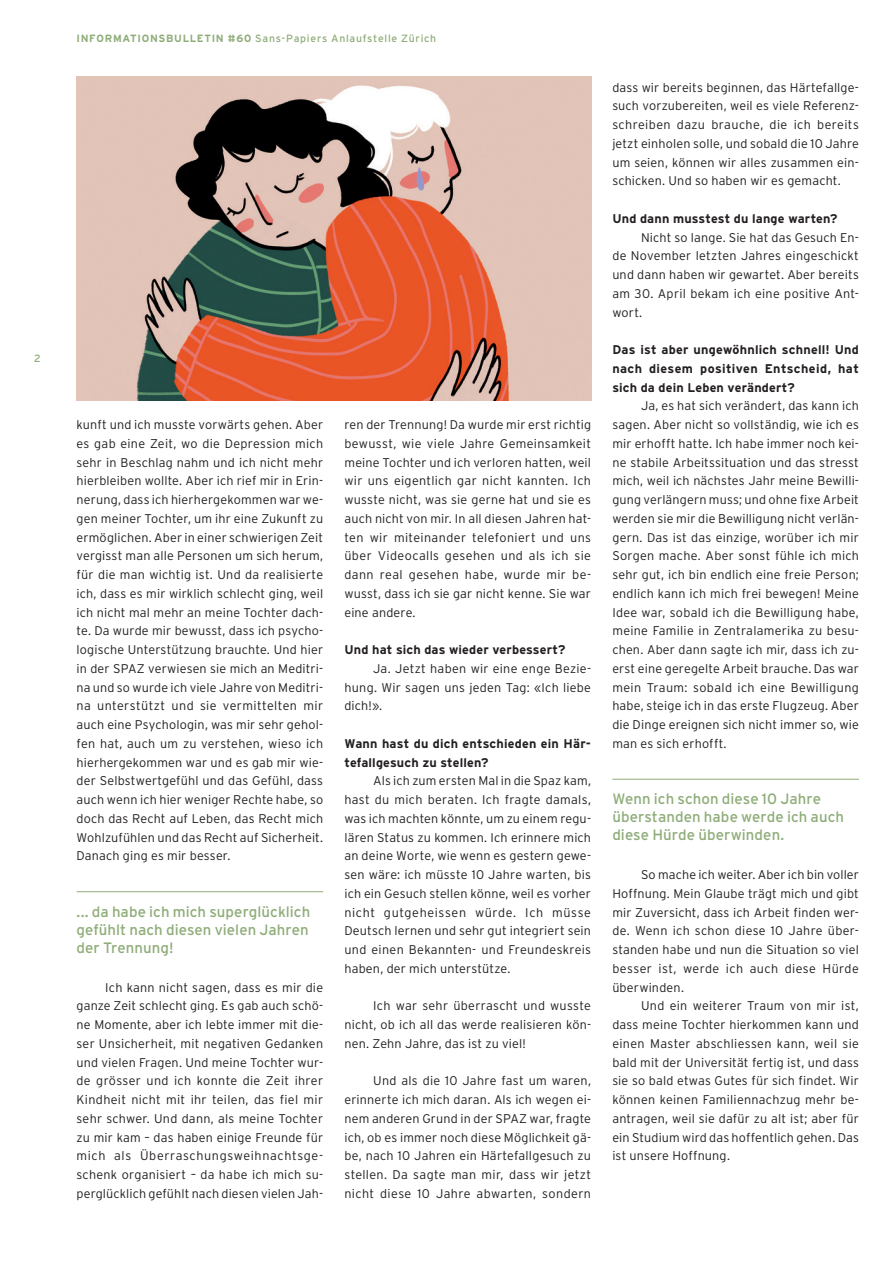
<style>
.page{position:relative;width:893px;height:1263px;background:#fff}
.page>*{position:absolute;margin:0;border:0;box-sizing:border-box;transform-origin:0 0}
.t1{font:15px/18px "Interstate";letter-spacing:.005em;color:#8eac78;text-align:justify}
.t2{font:300 12.6px/18.8px "Interstate";letter-spacing:.015em;color:#231f20;text-align:justify}
.t3{font:700 12.6px/18.8px "Interstate";letter-spacing:.015em;color:#231f20}
.t4{font:10.5px "Interstate";letter-spacing:.07em;color:#8eac78}
.s1{font-weight:700}
</style>
<div class="page">
<hr style="left:77px;top:891px;width:246px;height:1px;background:#8eac78">
<hr style="left:612px;top:779px;width:247px;height:1px;background:#8eac78">
<img style="left:77px;top:77px;width:514px;height:324px">
<p class="t4" style="left:34px;top:353px;width:8px">2</p>
<p class="t4" style="left:77px;top:33px;width:361px"><span class="s1">INFORMATIONSBULLETIN #60</span> Sans-Papiers Anlaufstelle Zürich</p>
<p class="t2" style="left:77px;top:415px;width:248px">kunft und ich musste vorwärts gehen. Aber es gab eine Zeit, wo die Depression mich sehr in Beschlag nahm und ich nicht mehr hierbleiben wollte. Aber ich rief mir in Erin&shy;nerung, dass ich hierhergekommen war we&shy;gen meiner Tochter, um ihr eine Zukunft zu ermöglichen. Aber in einer schwierigen Zeit vergisst man alle Personen um sich herum, für die man wichtig ist. Und da realisierte ich, dass es mir wirklich schlecht ging, weil ich nicht mal mehr an meine Tochter dach&shy;te. Da wurde mir bewusst, dass ich psycho&shy;logische Unterstützung brauchte. Und hier in der SPAZ verwiesen sie mich an Meditri&shy;na und so wurde ich viele Jahre von Meditri&shy;na unterstützt und sie vermittelten mir auch eine Psychologin, was mir sehr gehol&shy;fen hat, auch um zu verstehen, wieso ich hierhergekommen war und es gab mir wie&shy;der Selbstwertgefühl und das Gefühl, dass auch wenn ich hier weniger Rechte habe, so doch das Recht auf Leben, das Recht mich Wohlzufühlen und das Recht auf Sicherheit.<br>Danach ging es mir besser.</p>
<p class="t1" style="left:77px;top:902px;width:235px">... da habe ich mich superglücklich gefühlt nach diesen vielen Jahren der Trennung!</p>
<p class="t2" style="left:77px;top:978px;width:248px;text-indent:29px">Ich kann nicht sagen, dass es mir die ganze Zeit schlecht ging. Es gab auch schö&shy;ne Momente, aber ich lebte immer mit die&shy;ser Unsicherheit, mit negativen Gedanken und vielen Fragen. Und meine Tochter wur&shy;de grösser und ich konnte die Zeit ihrer Kindheit nicht mit ihr teilen, das fiel mir sehr schwer. Und dann, als meine Tochter zu mir kam – das haben einige Freunde für mich als Überraschungsweihnachtsge&shy;schenk organisiert – da habe ich mich su&shy;perglücklich gefühlt nach diesen vielen Jah-</p>
<p class="t2" style="left:344px;top:415px;width:248px">ren der Trennung! Da wurde mir erst richtig bewusst, wie viele Jahre Gemeinsamkeit meine Tochter und ich verloren hatten, weil wir uns eigentlich gar nicht kannten. Ich wusste nicht, was sie gerne hat und sie es auch nicht von mir. In all diesen Jahren hat&shy;ten wir miteinander telefoniert und uns über Videocalls gesehen und als ich sie dann real gesehen habe, wurde mir be&shy;wusst, dass ich sie gar nicht kenne. Sie war eine andere.</p>
<p class="t3" style="left:344px;top:640px;width:222px">Und hat sich das wieder verbessert?</p>
<p class="t2" style="left:344px;top:659px;width:248px;text-indent:29px">Ja. Jetzt haben wir eine enge Bezie&shy;hung. Wir sagen uns jeden Tag: «Ich liebe dich!».</p>
<p class="t3" style="left:344px;top:734px;width:248px">Wann hast du dich entschieden ein Här&shy;tefallgesuch zu stellen?</p>
<p class="t2" style="left:344px;top:771px;width:248px;text-indent:29px">Als ich zum ersten Mal in die Spaz kam, hast du mich beraten. Ich fragte damals, was ich machten könnte, um zu einem regu&shy;lären Status zu kommen. Ich erinnere mich an deine Worte, wie wenn es gestern gewe&shy;sen wäre: ich müsste 10 Jahre warten, bis ich ein Gesuch stellen könne, weil es vorher nicht gutgeheissen würde. Ich müsse Deutsch lernen und sehr gut integriert sein und einen Bekannten- und Freundeskreis haben, der mich unterstütze.</p>
<p class="t2" style="left:344px;top:996px;width:248px;text-indent:29px">Ich war sehr überrascht und wusste nicht, ob ich all das werde realisieren kön&shy;nen. Zehn Jahre, das ist zu viel!</p>
<p class="t2" style="left:344px;top:1071px;width:248px;text-indent:29px">Und als die 10 Jahre fast um waren, erinnerte ich mich daran. Als ich wegen ei&shy;nem anderen Grund in der SPAZ war, fragte ich, ob es immer noch diese Möglichkeit gä&shy;be, nach 10 Jahren ein Härtefallgesuch zu stellen. Da sagte man mir, dass wir jetzt nicht diese 10 Jahre abwarten, sondern</p>
<p class="t2" style="left:612px;top:78px;width:248px">dass wir bereits beginnen, das Härtefallge&shy;such vorzubereiten, weil es viele Referenz&shy;schreiben dazu brauche, die ich bereits jetzt einholen solle, und sobald die 10 Jahre um seien, können wir alles zusammen ein&shy;schicken. Und so haben wir es gemacht.</p>
<p class="t3" style="left:612px;top:209px;width:227px">Und dann musstest du lange warten?</p>
<p class="t2" style="left:612px;top:228px;width:248px;text-indent:29px">Nicht so lange. Sie hat das Gesuch En&shy;de November letzten Jahres eingeschickt und dann haben wir gewartet. Aber bereits am 30. April bekam ich eine positive Ant&shy;wort.</p>
<p class="t3" style="left:612px;top:340px;width:248px;text-align:justify">Das ist aber ungewöhnlich schnell! Und nach diesem positiven Entscheid, hat sich da dein Leben verändert?</p>
<p class="t2" style="left:612px;top:396px;width:248px;text-indent:29px">Ja, es hat sich verändert, das kann ich sagen. Aber nicht so vollständig, wie ich es mir erhofft hatte. Ich habe immer noch kei&shy;ne stabile Arbeitssituation und das stresst mich, weil ich nächstes Jahr meine Bewilli&shy;gung verlängern muss; und ohne fixe Arbeit werden sie mir die Bewilligung nicht verlän&shy;gern. Das ist das einzige, worüber ich mir Sorgen mache. Aber sonst fühle ich mich sehr gut, ich bin endlich eine freie Person; endlich kann ich mich frei bewegen! Meine Idee war, sobald ich die Bewilligung habe, meine Familie in Zentralamerika zu besu&shy;chen. Aber dann sagte ich mir, dass ich zu&shy;erst eine geregelte Arbeit brauche. Das war mein Traum: sobald ich eine Bewilligung habe, steige ich in das erste Flugzeug. Aber die Dinge ereignen sich nicht immer so, wie man es sich erhofft.</p>
<p class="t1" style="left:612px;top:790px;width:233px;text-align:left">Wenn ich schon diese 10 Jahre überstanden habe werde ich auch diese Hürde überwinden.</p>
<p class="t2" style="left:612px;top:865px;width:248px;text-indent:29px">So mache ich weiter. Aber ich bin voller Hoffnung. Mein Glaube trägt mich und gibt mir Zuversicht, dass ich Arbeit finden wer&shy;de. Wenn ich schon diese 10 Jahre über&shy;standen habe und nun die Situation so viel besser ist, werde ich auch diese Hürde überwinden.</p>
<p class="t2" style="left:612px;top:996px;width:248px;text-indent:29px">Und ein weiterer Traum von mir ist, dass meine Tochter hierkommen kann und einen Master abschliessen kann, weil sie bald mit der Universität fertig ist, und dass sie so bald etwas Gutes für sich findet. Wir können keinen Familiennachzug mehr be&shy;antragen, weil sie dafür zu alt ist; aber für ein Studium wird das hoffentlich gehen. Das ist unsere Hoffnung.</p>
</div>
